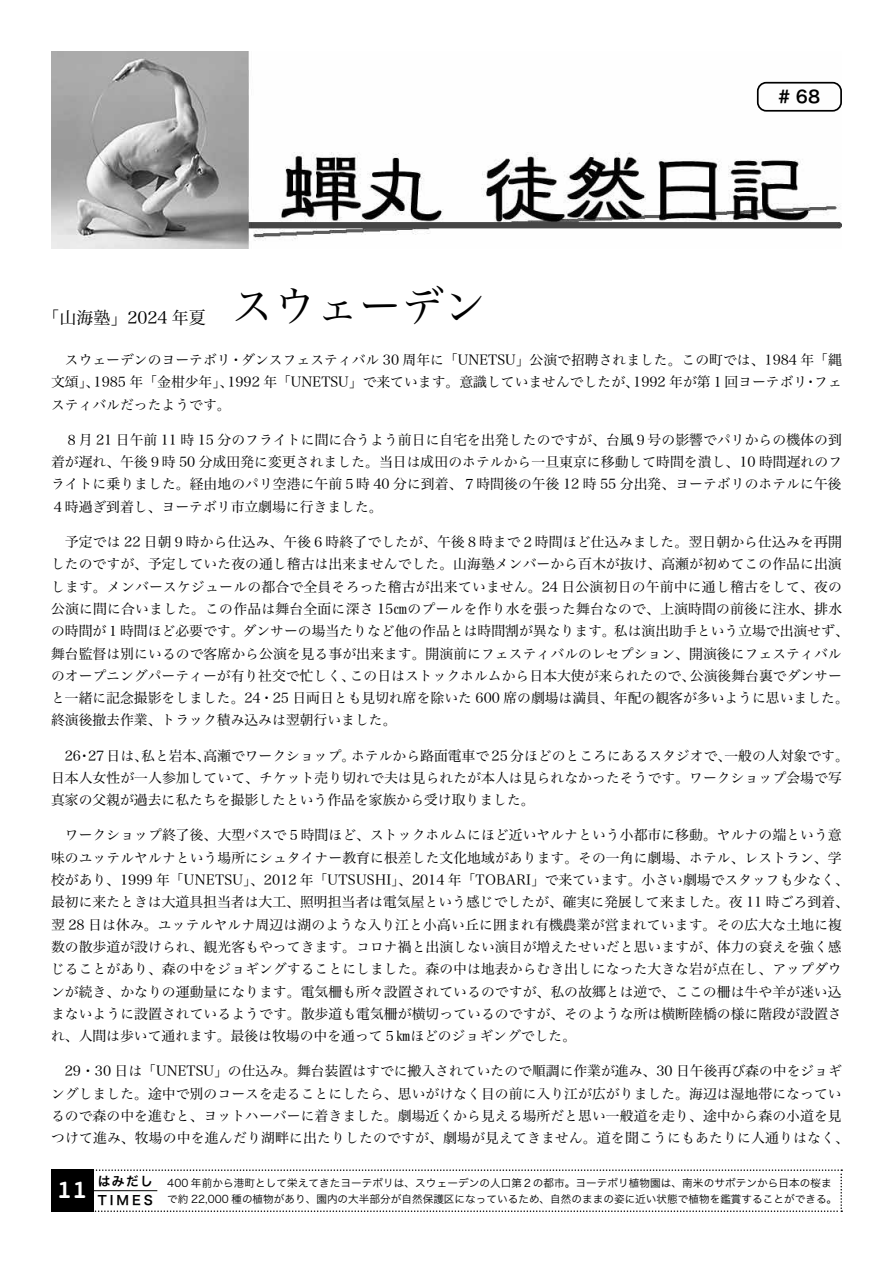
<style>
.page{position:relative;width:893px;height:1263px;background:#fff}
.page>*{position:absolute;margin:0;border:0;box-sizing:border-box;transform-origin:0 0}
.t1{font:42.45px "Hira Min Pro W3";color:#000}
.t2{font:700 25.5px "Courier";color:#fff}
.t3{font:16.95px "Hira Min Pro W3";color:#000}
.t4{font:16.95px "Hira Kaku Pro W6";color:#000}
.t5{font:13.8px/22.4px "Hira Min Pro W3";letter-spacing:.005em;color:#000}
.t6{font:12.75px/19.2px "Hira Kaku Pro W6";letter-spacing:.235em;color:#000}
.t7{font:10.65px "Hira Kaku Pro W3";color:#000}
</style>
<div class="page">
<svg style="left:94px;top:1169px;width:748px;height:43px"></svg>
<div style="left:51px;top:1169px;width:43px;height:43px;background:#000"></div>
<hr style="left:94px;top:1190px;width:63px;height:1px;background:#000">
<img style="left:51px;top:51px;width:791px;height:198px">
<div style="left:757px;top:82px;width:85px;height:30px;border:2px solid #000;border-radius:9px"></div>
<p class="t4" style="left:778px;top:81px;width:44px"># 68</p>
<h1 class="t1" style="left:231px;top:270px;width:257px">スウェーデン</h1>
<p class="t5" style="left:51px;top:347px;width:792px;text-align:justify">　スウェーデンのヨーテボリ・ダンスフェスティバル 30 周年に「UNETSU」公演で招聘されました。この町では、1984 年「縄文頌」、1985 年「金柑少年」、1992 年「UNETSU」で来ています。意識していませんでしたが、1992 年が第１回ヨーテボリ・フェスティバルだったようです。</p>
<p class="t5" style="left:51px;top:427px;width:793px;text-align:justify">　８月 21 日午前 11 時 15 分のフライトに間に合うよう前日に自宅を出発したのですが、台風９号の影響でパリからの機体の到着が遅れ、午後９時 50 分成田発に変更されました。当日は成田のホテルから一旦東京に移動して時間を潰し、10 時間遅れのフライトに乗りました。経由地のパリ空港に午前５時 40 分に到着、７時間後の午後 12 時 55 分出発、ヨーテボリのホテルに午後４時過ぎ到着し、ヨーテボリ市立劇場に行きました。</p>
<p class="t5" style="left:51px;top:529px;width:799px">　予定では 22 日朝９時から仕込み、午後６時終了でしたが、午後８時まで２時間ほど仕込みました。翌日朝から仕込みを再開したのですが、予定していた夜の通し稽古は出来ませんでした。山海塾メンバーから百木が抜け、高瀬が初めてこの作品に出演します。メンバースケジュールの都合で全員そろった稽古が出来ていません。24 日公演初日の午前中に通し稽古をして、夜の公演に間に合いました。この作品は舞台全面に深さ 15㎝のプールを作り水を張った舞台なので、上演時間の前後に注水、排水の時間が１時間ほど必要です。ダンサーの場当たりなど他の作品とは時間割が異なります。私は演出助手という立場で出演せず、舞台監督は別にいるので客席から公演を見る事が出来ます。開演前にフェスティバルのレセプション、開演後にフェスティバルのオープニングパーティーが有り社交で忙しく、この日はストックホルムから日本大使が来られたので、公演後舞台裏でダンサーと一緒に記念撮影をしました。24・25 日両日とも見切れ席を除いた 600 席の劇場は満員、年配の観客が多いように思いました。終演後撤去作業、トラック積み込みは翌朝行いました。</p>
<p class="t5" style="left:51px;top:743px;width:799px">　26・27 日は、私と岩本、高瀬でワークショップ。ホテルから路面電車で 25 分ほどのところにあるスタジオで、一般の人対象です。日本人女性が一人参加していて、チケット売り切れで夫は見られたが本人は見られなかったそうです。ワークショップ会場で写真家の父親が過去に私たちを撮影したという作品を家族から受け取りました。</p>
<p class="t5" style="left:51px;top:823px;width:799px">　ワークショップ終了後、大型バスで５時間ほど、ストックホルムにほど近いヤルナという小都市に移動。ヤルナの端という意味のユッテルヤルナという場所にシュタイナー教育に根差した文化地域があります。その一角に劇場、ホテル、レストラン、学校があり、1999 年「UNETSU」、2012 年「UTSUSHI」、2014 年「TOBARI」で来ています。小さい劇場でスタッフも少なく、最初に来たときは大道具担当者は大工、照明担当者は電気屋という感じでしたが、確実に発展して来ました。夜 11 時ごろ到着、翌 28 日は休み。ユッテルヤルナ周辺は湖のような入り江と小高い丘に囲まれ有機農業が営まれています。その広大な土地に複数の散歩道が設けられ、観光客もやってきます。コロナ禍と出演しない演目が増えたせいだと思いますが、体力の衰えを強く感じることがあり、森の中をジョギングすることにしました。森の中は地表からむき出しになった大きな岩が点在し、アップダウンが続き、かなりの運動量になります。電気柵も所々設置されているのですが、私の故郷とは逆で、ここの柵は牛や羊が迷い込まないように設置されているようです。散歩道も電気柵が横切っているのですが、そのような所は横断陸橋の様に階段が設置され、人間は歩いて通れます。最後は牧場の中を通って５㎞ほどのジョギングでした。</p>
<p class="t5" style="left:51px;top:1059px;width:799px">　29・30 日は「UNETSU」の仕込み。舞台装置はすでに搬入されていたので順調に作業が進み、30 日午後再び森の中をジョギングしました。途中で別のコースを走ることにしたら、思いがけなく目の前に入り江が広がりました。海辺は湿地帯になっているので森の中を進むと、ヨットハーバーに着きました。劇場近くから見える場所だと思い一般道を走り、途中から森の小道を見つけて進み、牧場の中を進んだり湖畔に出たりしたのですが、劇場が見えてきません。道を聞こうにもあたりに人通りはなく、</p>
<p class="t3" style="left:43px;top:303px;width:165px">「山海塾」2024 年夏</p>
<h2 class="t2" style="left:57px;top:1169px;width:32px">11</h2>
<p class="t6" style="left:98px;top:1171px;width:57px">はみだし<br>TIMES</p>
<p class="t7" style="left:167px;top:1173px;width:666px">400 年前から港町として栄えてきたヨーテボリは、スウェーデンの人口第２の都市。ヨーテボリ植物園は、南米のサボテンから日本の桜ま</p>
<p class="t7" style="left:167px;top:1189px;width:671px">で約 22,000 種の植物があり、園内の大半部分が自然保護区になっているため、自然のままの姿に近い状態で植物を鑑賞することができる。</p>
</div>
